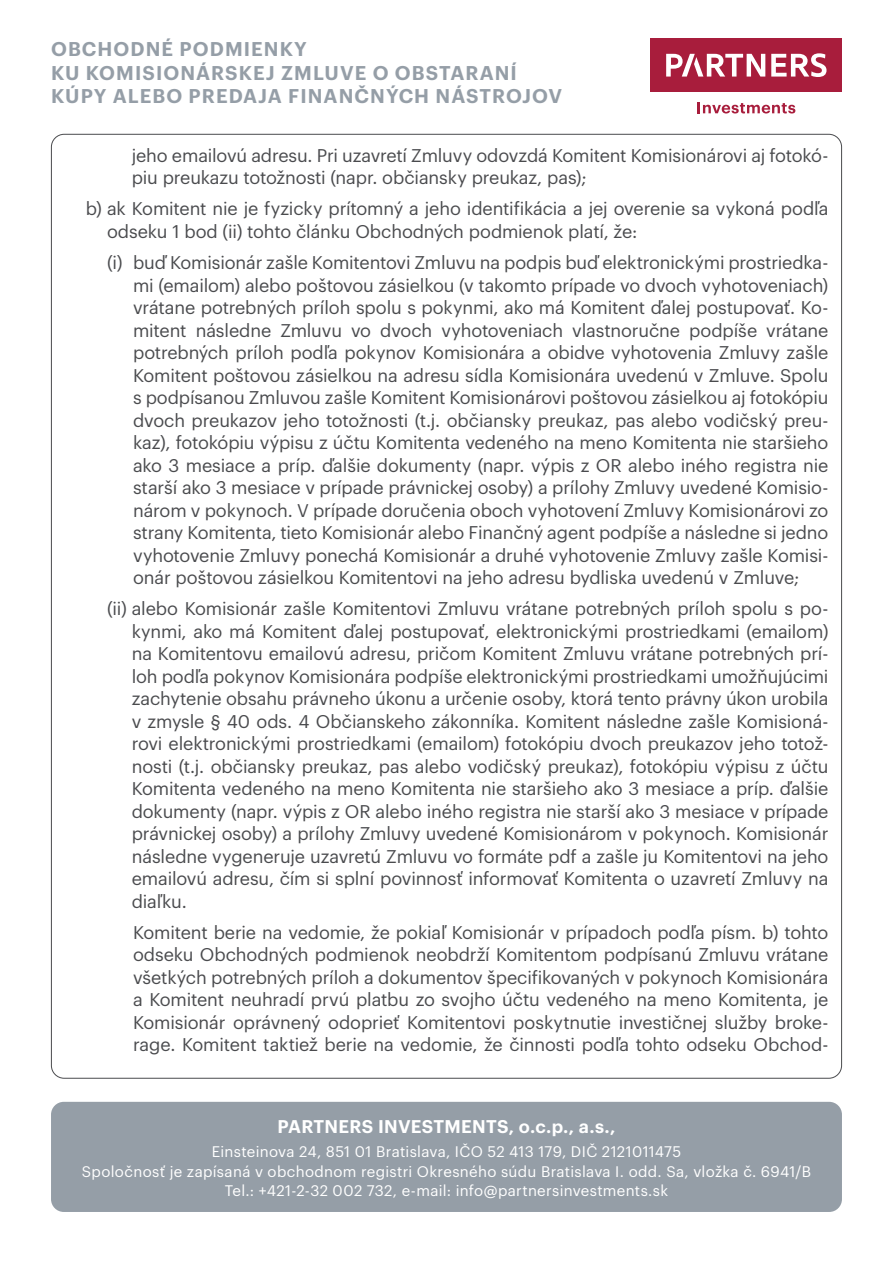
<style>
.page{position:relative;width:893px;height:1263px;background:#fff}
.page>*{position:absolute;margin:0;border:0;box-sizing:border-box;transform-origin:0 0}
.t1{font:600 19.5px/23.4px "Graphik";letter-spacing:.055em;color:#959ea7}
.t2{font:18px/22.5px "Graphik";letter-spacing:-.01em;color:#4a4b4e;text-align:justify}
.t3{font:600 18px "Graphik";letter-spacing:.01em;color:#fff}
.t4{font:15px/19.5px "Graphik";letter-spacing:.02em;color:#fff;text-align:center}
</style>
<div class="page">
<div style="left:51px;top:1102px;width:791px;height:110px;background:#959ea7;border-radius:13px"></div>
<div style="left:651px;top:38px;width:191px;height:54px;background:#a81d3c"></div>
<svg style="left:771px;top:53px;width:55px;height:24px"></svg>
<svg style="left:666px;top:54px;width:99px;height:23px"></svg>
<svg style="left:698px;top:102px;width:97px;height:11px"></svg>
<p class="t1" style="left:51px;top:36px;width:513px">OBCHODNÉ PODMIENKY<br>KU KOMISIONÁRSKEJ ZMLUVE O OBSTARANÍ<br>KÚPY ALEBO PREDAJA FINANČNÝCH NÁSTROJOV</p>
<p class="t2" style="left:132px;top:143px;width:698px">jeho emailovú adresu. Pri uzavretí Zmluvy odovzdá Komitent Komisionárovi aj fotokó&shy;piu preukazu totožnosti (napr. občiansky preukaz, pas);</p>
<p class="t2" style="left:107px;top:196px;width:723px;text-indent:-21px">b) ak Komitent nie je fyzicky prítomný a jeho identifikácia a jej overenie sa vykoná podľa odseku 1 bod (ii) tohto článku Obchodných podmienok platí, že:</p>
<p class="t2" style="left:133px;top:250px;width:697px;text-indent:-26px">(i) buď Komisionár zašle Komitentovi Zmluvu na podpis buď elektronickými prostriedka&shy;mi (emailom) alebo poštovou zásielkou (v takomto prípade vo dvoch vyhotoveniach) vrátane potrebných príloh spolu s pokynmi, ako má Komitent ďalej postupovať. Ko&shy;mitent následne Zmluvu vo dvoch vyhotoveniach vlastnoručne podpíše vrátane potrebných príloh podľa pokynov Komisionára a obidve vyhotovenia Zmluvy zašle Komitent poštovou zásielkou na adresu sídla Komisionára uvedenú v Zmluve. Spolu s podpísanou Zmluvou zašle Komitent Komisionárovi poštovou zásielkou aj fotokópiu dvoch preukazov jeho totožnosti (t.j. občiansky preukaz, pas alebo vodičský preu&shy;kaz), fotokópiu výpisu z účtu Komitenta vedeného na meno Komitenta nie staršieho ako 3 mesiace a príp. ďalšie dokumenty (napr. výpis z OR alebo iného registra nie starší ako 3 mesiace v prípade právnickej osoby) a prílohy Zmluvy uvedené Komisio&shy;nárom v pokynoch. V prípade doručenia oboch vyhotovení Zmluvy Komisionárovi zo strany Komitenta, tieto Komisionár alebo Finančný agent podpíše a následne si jedno vyhotovenie Zmluvy ponechá Komisionár a druhé vyhotovenie Zmluvy zašle Komisi&shy;onár poštovou zásielkou Komitentovi na jeho adresu bydliska uvedenú v Zmluve;</p>
<p class="t2" style="left:132px;top:596px;width:698px;text-indent:-25px">(ii) alebo Komisionár zašle Komitentovi Zmluvu vrátane potrebných príloh spolu s po&shy;kynmi, ako má Komitent ďalej postupovať, elektronickými prostriedkami (emailom) na Komitentovu emailovú adresu, pričom Komitent Zmluvu vrátane potrebných prí&shy;loh podľa pokynov Komisionára podpíše elektronickými prostriedkami umožňujúcimi zachytenie obsahu právneho úkonu a určenie osoby, ktorá tento právny úkon urobila v zmysle § 40 ods. 4 Občianskeho zákonníka. Komitent následne zašle Komisioná&shy;rovi elektronickými prostriedkami (emailom) fotokópiu dvoch preukazov jeho totož&shy;nosti (t.j. občiansky preukaz, pas alebo vodičský preukaz), fotokópiu výpisu z účtu Komitenta vedeného na meno Komitenta nie staršieho ako 3 mesiace a príp. ďalšie dokumenty (napr. výpis z OR alebo iného registra nie starší ako 3 mesiace v prípade právnickej osoby) a prílohy Zmluvy uvedené Komisionárom v pokynoch. Komisionár následne vygeneruje uzavretú Zmluvu vo formáte pdf a zašle ju Komitentovi na jeho emailovú adresu, čím si splní povinnosť informovať Komitenta o uzavretí Zmluvy na diaľku.</p>
<p class="t2" style="left:133px;top:919px;width:697px">Komitent berie na vedomie, že pokiaľ Komisionár v prípadoch podľa písm. b) tohto odseku Obchodných podmienok neobdrží Komitentom podpísanú Zmluvu vrátane všetkých potrebných príloh a dokumentov špecifikovaných v pokynoch Komisionára a Komitent neuhradí prvú platbu zo svojho účtu vedeného na meno Komitenta, je Komisionár oprávnený odoprieť Komitentovi poskytnutie investičnej služby broke&shy;rage. Komitent taktiež berie na vedomie, že činnosti podľa tohto odseku Obchod-</p>
<p class="t3" style="left:278px;top:1113px;width:339px">PARTNERS INVESTMENTS, o.c.p., a.s.,</p>
<p class="t4" style="left:82px;top:1141px;width:731px">Einsteinova 24, 851 01 Bratislava, IČO 52 413 179, DIČ 2121011475<br>Spoločnosť je zapísaná v obchodnom registri Okresného súdu Bratislava I. odd. Sa, vložka č. 6941/B<br>Tel.: +421-2-32 002 732, e-mail: info@partnersinvestments.sk</p>
</div>
